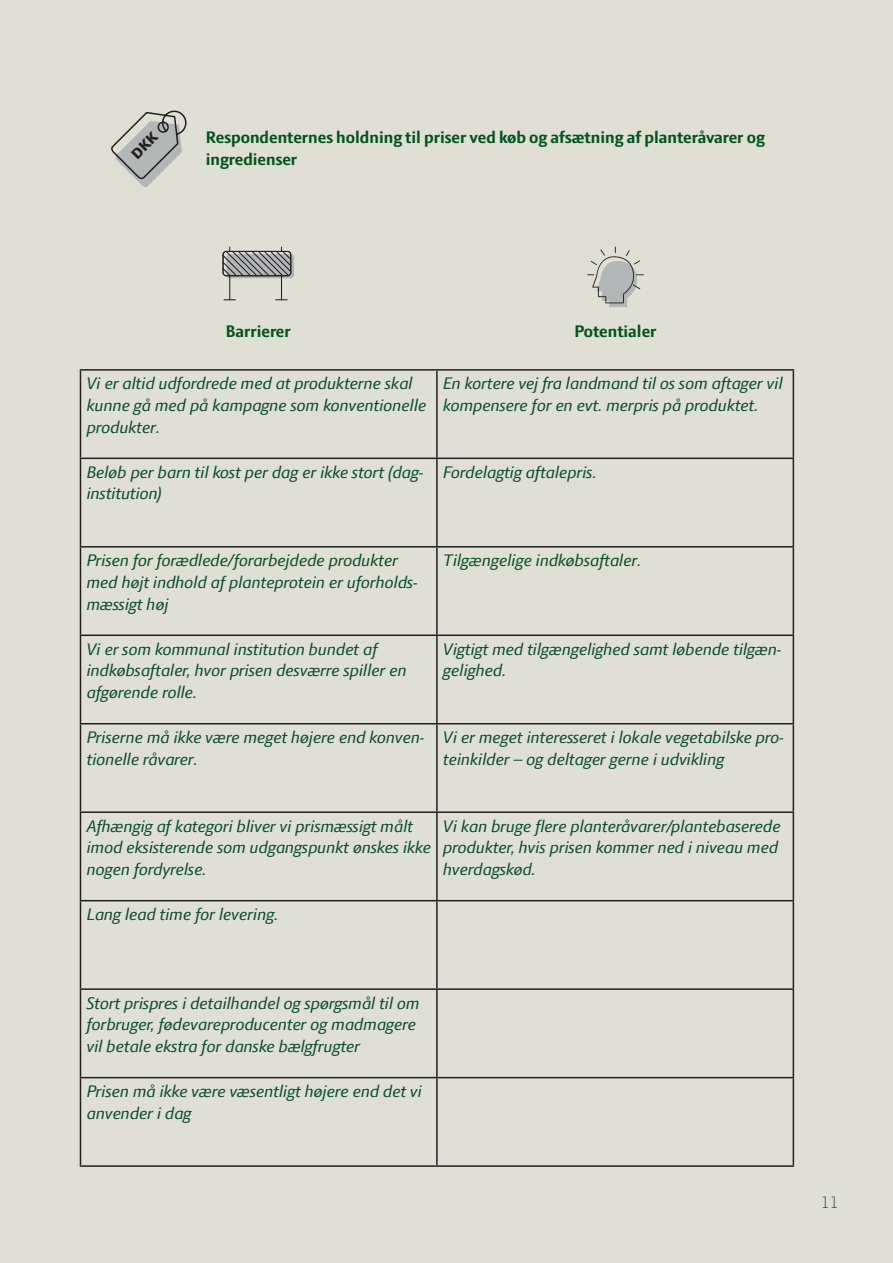
<style>
.page{position:relative;width:893px;height:1263px;background:#e0dfd3}
.page>*{position:absolute;margin:0;border:0;box-sizing:border-box;transform-origin:0 0}
.t1{font:italic 18px/21.6px "LF Press Sans";color:#085028}
.t2{font:700 18px/21.6px "LF Press Sans";color:#00541f}
.t3{font:300 18px "LF Press Sans";color:#085028}
</style>
<div class="page">
<hr style="left:80px;top:369px;width:357px;height:2px;background:#231f20">
<hr style="left:80px;top:371px;width:1px;height:87px;background:#231f20">
<hr style="left:437px;top:369px;width:357px;height:2px;background:#231f20">
<hr style="left:436px;top:371px;width:2px;height:87px;background:#231f20">
<hr style="left:793px;top:371px;width:1px;height:87px;background:#231f20">
<hr style="left:80px;top:458px;width:357px;height:1px;background:#231f20">
<hr style="left:80px;top:459px;width:1px;height:87px;background:#231f20">
<hr style="left:437px;top:458px;width:357px;height:1px;background:#231f20">
<hr style="left:436px;top:459px;width:2px;height:87px;background:#231f20">
<hr style="left:793px;top:459px;width:1px;height:87px;background:#231f20">
<hr style="left:80px;top:546px;width:357px;height:1px;background:#231f20">
<hr style="left:80px;top:547px;width:1px;height:87px;background:#231f20">
<hr style="left:437px;top:546px;width:357px;height:1px;background:#231f20">
<hr style="left:436px;top:547px;width:2px;height:87px;background:#231f20">
<hr style="left:793px;top:547px;width:1px;height:87px;background:#231f20">
<hr style="left:80px;top:634px;width:357px;height:2px;background:#231f20">
<hr style="left:80px;top:636px;width:1px;height:87px;background:#231f20">
<hr style="left:437px;top:634px;width:357px;height:2px;background:#231f20">
<hr style="left:436px;top:636px;width:2px;height:87px;background:#231f20">
<hr style="left:793px;top:636px;width:1px;height:87px;background:#231f20">
<hr style="left:80px;top:723px;width:357px;height:1px;background:#231f20">
<hr style="left:80px;top:724px;width:1px;height:87px;background:#231f20">
<hr style="left:437px;top:723px;width:357px;height:1px;background:#231f20">
<hr style="left:436px;top:724px;width:2px;height:87px;background:#231f20">
<hr style="left:793px;top:724px;width:1px;height:87px;background:#231f20">
<hr style="left:80px;top:811px;width:357px;height:2px;background:#231f20">
<hr style="left:80px;top:813px;width:1px;height:87px;background:#231f20">
<hr style="left:437px;top:811px;width:357px;height:2px;background:#231f20">
<hr style="left:436px;top:813px;width:2px;height:87px;background:#231f20">
<hr style="left:793px;top:813px;width:1px;height:87px;background:#231f20">
<hr style="left:80px;top:900px;width:357px;height:1px;background:#231f20">
<hr style="left:80px;top:901px;width:1px;height:87px;background:#231f20">
<hr style="left:437px;top:900px;width:357px;height:1px;background:#231f20">
<hr style="left:436px;top:901px;width:2px;height:87px;background:#231f20">
<hr style="left:793px;top:901px;width:1px;height:87px;background:#231f20">
<hr style="left:80px;top:988px;width:357px;height:2px;background:#231f20">
<hr style="left:80px;top:990px;width:1px;height:87px;background:#231f20">
<hr style="left:437px;top:988px;width:357px;height:2px;background:#231f20">
<hr style="left:436px;top:990px;width:2px;height:87px;background:#231f20">
<hr style="left:793px;top:990px;width:1px;height:87px;background:#231f20">
<hr style="left:80px;top:1077px;width:357px;height:1px;background:#231f20">
<hr style="left:80px;top:1078px;width:1px;height:87px;background:#231f20">
<hr style="left:437px;top:1077px;width:357px;height:1px;background:#231f20">
<hr style="left:436px;top:1078px;width:2px;height:87px;background:#231f20">
<hr style="left:793px;top:1078px;width:1px;height:87px;background:#231f20">
<hr style="left:80px;top:1165px;width:357px;height:2px;background:#231f20">
<hr style="left:437px;top:1165px;width:357px;height:2px;background:#231f20">
<div style="left:226px;top:254px;width:68px;height:24px;background:linear-gradient(to bottom,#b3b6b6,#b3b6b6);border-radius:3px"></div>
<svg style="left:222px;top:247px;width:69px;height:53px"></svg>
<svg style="left:587px;top:247px;width:57px;height:60px"></svg>
<svg style="left:111px;top:110px;width:76px;height:77px"></svg>
<p class="t2" style="left:206px;top:126px;width:561px">Respondenternes holdning til priser ved køb og afsætning af planteråvarer og ingredienser</p>
<p class="t2" style="left:226px;top:320px;width:66px">Barrierer</p>
<p class="t2" style="left:574px;top:320px;width:84px">Potentialer</p>
<p class="t1" style="left:86px;top:372px;width:341px">Vi er altid udfordrede med at produkterne skal kunne gå med på kampagne som konventionelle produkter.</p>
<p class="t1" style="left:443px;top:372px;width:341px">En kortere vej fra landmand til os som aftager vil kompensere for en evt. merpris på produktet.</p>
<p class="t1" style="left:86px;top:461px;width:338px">Beløb per barn til kost per dag er ikke stort (dag&shy;institution)</p>
<p class="t1" style="left:443px;top:461px;width:155px">Fordelagtig aftalepris.</p>
<p class="t1" style="left:86px;top:549px;width:332px">Prisen for forædlede/forarbejdede produkter med højt indhold af planteprotein er uforholds&shy;mæssigt høj</p>
<p class="t1" style="left:443px;top:549px;width:200px">Tilgængelige indkøbsaftaler.</p>
<p class="t1" style="left:86px;top:638px;width:321px">Vi er som kommunal institution bundet af indkøbsaftaler, hvor prisen desværre spiller en afgørende rolle.</p>
<p class="t1" style="left:443px;top:638px;width:340px">Vigtigt med tilgængelighed samt løbende tilgæn&shy;gelighed.</p>
<p class="t1" style="left:86px;top:726px;width:339px">Priserne må ikke være meget højere end konven&shy;tionelle råvarer.</p>
<p class="t1" style="left:443px;top:726px;width:342px">Vi er meget interesseret i lokale vegetabilske pro&shy;teinkilder – og deltager gerne i udvikling</p>
<p class="t1" style="left:86px;top:815px;width:346px">Afhængig af kategori bliver vi prismæssigt målt imod eksisterende som udgangspunkt ønskes ikke nogen fordyrelse.</p>
<p class="t1" style="left:443px;top:815px;width:339px">Vi kan bruge flere planteråvarer/plantebaserede produkter, hvis prisen kommer ned i niveau med hverdagskød.</p>
<p class="t1" style="left:86px;top:903px;width:193px">Lang lead time for levering.</p>
<p class="t1" style="left:86px;top:992px;width:334px">Stort prispres i detailhandel og spørgsmål til om forbruger, fødevareproducenter og madmagere vil betale ekstra for danske bælgfrugter</p>
<p class="t1" style="left:86px;top:1080px;width:337px">Prisen må ikke være væsentligt højere end det vi anvender i dag</p>
<p class="t3" style="left:821px;top:1192px;width:19px">11</p>
</div>
